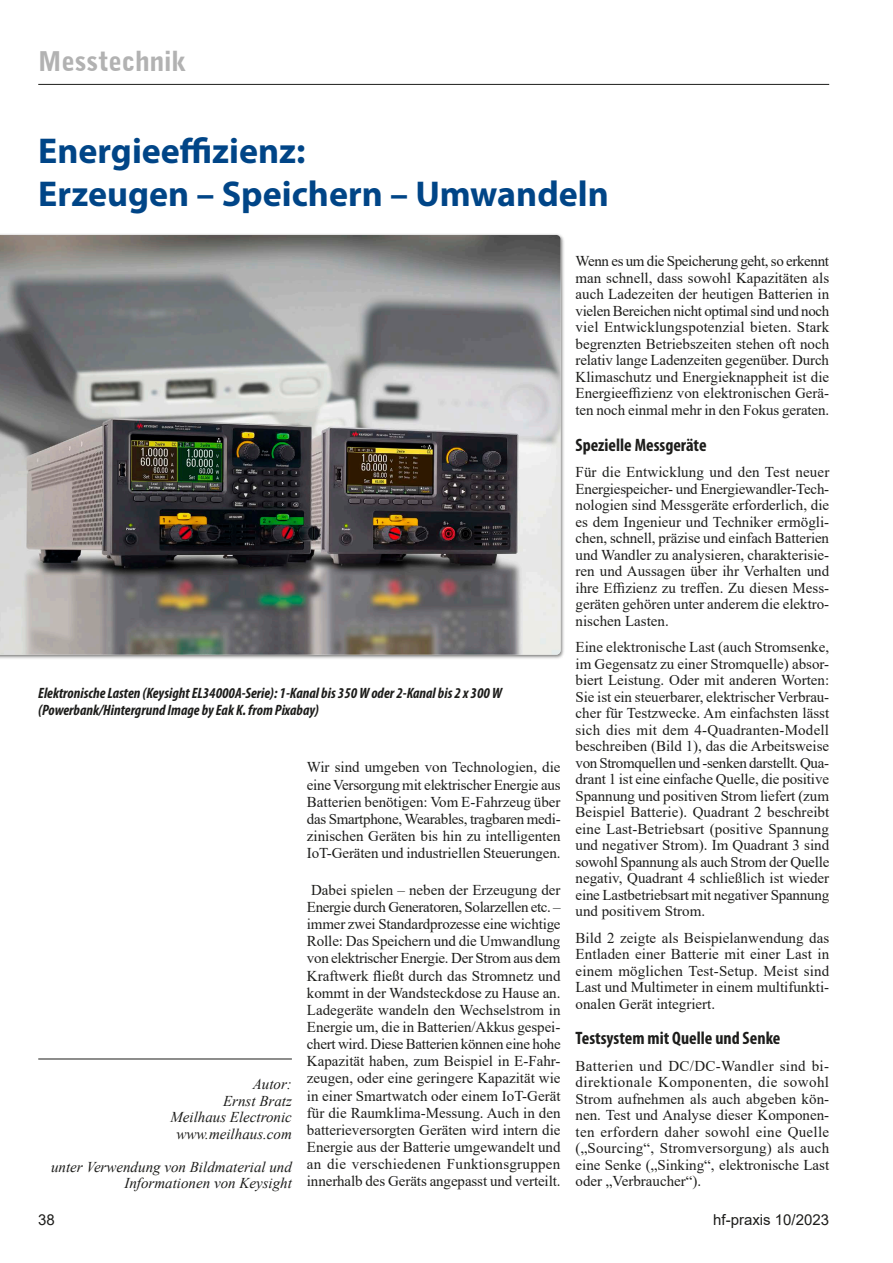
<style>
.page{position:relative;width:893px;height:1263px;background:#fff}
.page>*{position:absolute;margin:0;border:0;box-sizing:border-box;transform-origin:0 0}
.t1{font:700 36px/43.2px "Myriad Pro";color:#004587}
.t2{font:900 27px "Bell Gothic BT";letter-spacing:-.01em;color:#b2b2b2}
.t3{font:700 condensed 18px "Myriad Pro";color:#1d1d1b}
.t4{font:15px/16.5px "Times New Roman";color:#1d1d1b;text-align:justify}
.t5{font:italic 700 condensed 15px/16.5px "Myriad Pro";color:#1d1d1b}
.t6{font:italic 15px/16.5px "Times New Roman";color:#1d1d1b;text-align:right}
.t7{font:15px "Arial";color:#1d1d1b}
</style>
<div class="page">
<hr style="left:38px;top:84px;width:791px;height:1px;background:#1d1d1b">
<hr style="left:38px;top:1058px;width:254px;height:1px;background:#1d1d1b">
<div style="left:0;top:233px;width:565px;height:427px;background:#1d1d1b;opacity:.6"></div>
<img style="left:0;top:235px;width:561px;height:420px">
<h2 class="t2" style="left:38px;top:44px;width:150px">Messtechnik</h2>
<h1 class="t1" style="left:38px;top:128px;width:572px">Energieeffizienz:<br>Erzeugen – Speichern – Umwandeln</h1>
<p class="t5" style="left:38px;top:684px;width:465px">Elektronische Lasten (Keysight EL34000A-Serie): 1-Kanal bis 350 W oder 2-Kanal bis 2 x 300 W (Powerbank/Hintergrund Image by Eak K. from Pixabay)</p>
<p class="t6" style="left:170px;top:1075px;width:123px">Autor:<br>Ernst Bratz<br>Meilhaus Electronic www.meilhaus.com</p>
<p class="t6" style="left:51px;top:1158px;width:242px">unter Verwendung von Bildmaterial und<br>Informationen von Keysight</p>
<p class="t4" style="left:307px;top:758px;width:255px;line-height:17.1px">Wir sind umgeben von Technologien, die eine Versorgung mit elektrischer Energie aus Batterien benötigen: Vom E-Fahrzeug über das Smartphone, Wearables, tragbaren medi&shy;zinischen Geräten bis hin zu intelligenten IoT-Geräten und industriellen Steuerungen.</p>
<p class="t4" style="left:307px;top:881px;width:255px;line-height:17.1px">Dabei spielen – neben der Erzeugung der Energie durch Generatoren, Solarzellen etc. – immer zwei Standardprozesse eine wichtige Rolle: Das Speichern und die Umwandlung von elektrischer Energie. Der Strom aus dem Kraftwerk fließt durch das Stromnetz und kommt in der Wandsteckdose zu Hause an.<br>Ladegeräte wandeln den Wechselstrom in Energie um, die in Batterien/Akkus gespei&shy;chert wird. Diese Batterien können eine hohe Kapazität haben, zum Beispiel in E-Fahr&shy;zeugen, oder eine geringere Kapazität wie in einer Smartwatch oder einem IoT-Gerät für die Raumklima-Messung. Auch in den batterieversorgten Geräten wird intern die Energie aus der Batterie umgewandelt und an die verschiedenen Funktionsgruppen innerhalb des Geräts angepasst und verteilt.</p>
<p class="t4" style="left:576px;top:253px;width:255px">Wenn es um die Speicherung geht, so erkennt man schnell, dass sowohl Kapazitäten als auch Ladezeiten der heutigen Batterien in vielen Bereichen nicht optimal sind und noch viel Entwicklungspotenzial bieten. Stark begrenzten Betriebszeiten stehen oft noch relativ lange Ladenzeiten gegenüber. Durch Klimaschutz und Energieknappheit ist die Energieeffizienz von elektronischen Gerä&shy;ten noch einmal mehr in den Fokus geraten.</p>
<p class="t3" style="left:576px;top:433px;width:133px">Spezielle Messgeräte</p>
<p class="t4" style="left:576px;top:463px;width:255px">Für die Entwicklung und den Test neuer Energiespeicher- und Energiewandler-Tech&shy;nologien sind Messgeräte erforderlich, die es dem Ingenieur und Techniker ermögli&shy;chen, schnell, präzise und einfach Batterien und Wandler zu analysieren, charakterisie&shy;ren und Aussagen über ihr Verhalten und ihre Effizienz zu treffen. Zu diesen Mess&shy;geräten gehören unter anderem die elektro&shy;nischen Lasten.</p>
<p class="t4" style="left:576px;top:638px;width:255px">Eine elektronische Last (auch Stromsenke, im Gegensatz zu einer Stromquelle) absor&shy;biert Leistung. Oder mit anderen Worten:<br>Sie ist ein steuerbarer, elektrischer Verbrau&shy;cher für Testzwecke. Am einfachsten lässt sich dies mit dem 4-Quadranten-Modell beschreiben (Bild 1), das die Arbeitsweise von Stromquellen und -senken darstellt. Qua&shy;drant 1 ist eine einfache Quelle, die positive Spannung und positiven Strom liefert (zum Beispiel Batterie). Quadrant 2 beschreibt eine Last-Betriebsart (positive Spannung und negativer Strom). Im Quadrant 3 sind sowohl Spannung als auch Strom der Quelle negativ, Quadrant 4 schließlich ist wieder eine Lastbetriebsart mit negativer Spannung und positivem Strom.</p>
<p class="t4" style="left:576px;top:929px;width:255px">Bild 2 zeigte als Beispielanwendung das Entladen einer Batterie mit einer Last in einem möglichen Test-Setup. Meist sind Last und Multimeter in einem multifunkti&shy;onalen Gerät integriert.</p>
<p class="t3" style="left:576px;top:1027px;width:206px">Testsystem mit Quelle und Senke</p>
<p class="t4" style="left:576px;top:1057px;width:255px">Batterien und DC/DC-Wandler sind bi&shy;direktionale Komponenten, die sowohl Strom aufnehmen als auch abgeben kön&shy;nen. Test und Analyse dieser Komponen&shy;ten erfordern daher sowohl eine Quelle („Sourcing“, Stromversorgung) als auch eine Senke („Sinking“, elektronische Last oder „Verbraucher“).</p>
<p class="t7" style="left:38px;top:1209px;width:18px">38</p>
<p class="t7" style="left:713px;top:1209px;width:117px">hf-praxis 10/2023</p>
</div>
